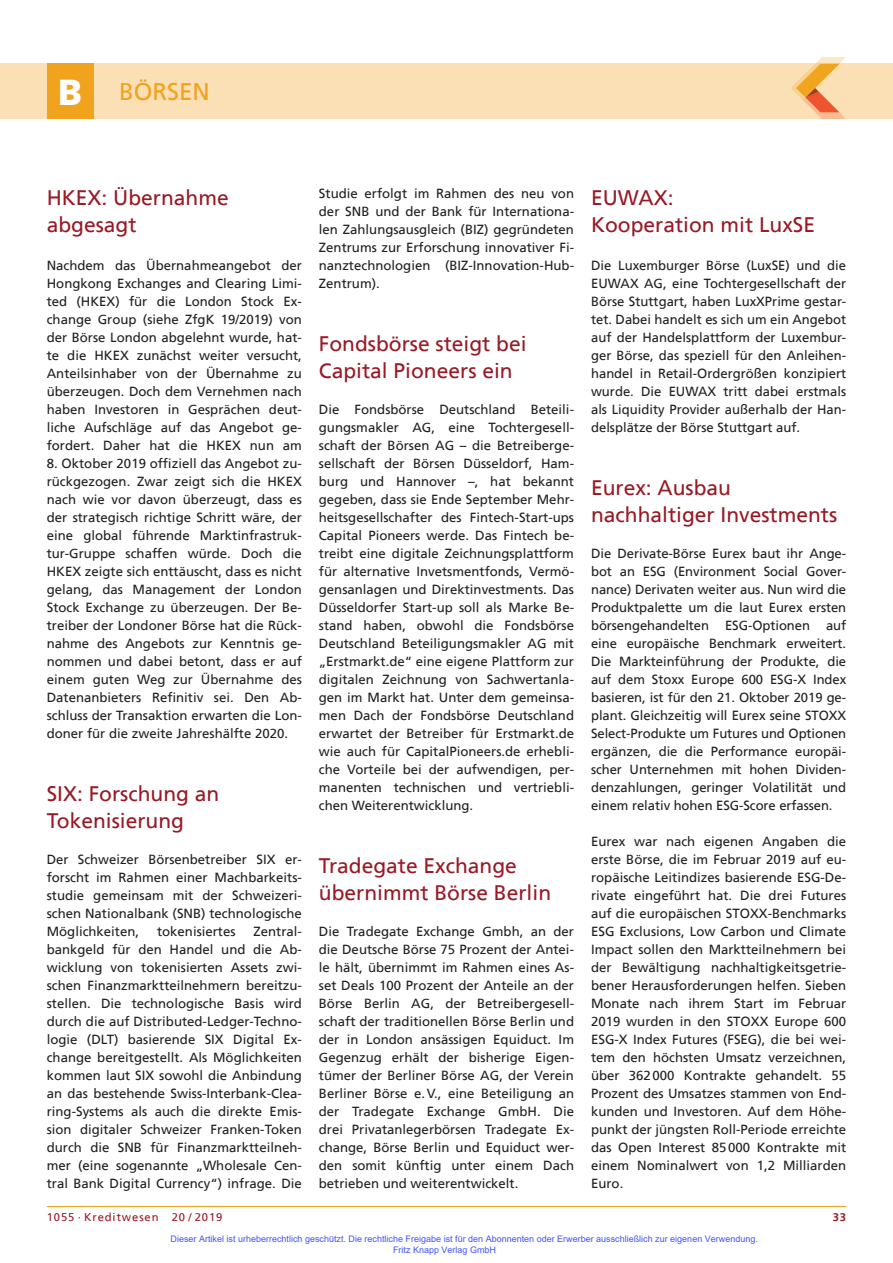
<style>
.page{position:relative;width:893px;height:1263px;background:#fff}
.page>*{position:absolute;margin:0;border:0;box-sizing:border-box;transform-origin:0 0}
.t1{font:24px "Frutiger";color:#f1a31e}
.t2{font:21px/27px "Frutiger";color:#981a26}
.t3{font:13.2px/18px "Frutiger";color:#231f20;text-align:justify}
.t4{font:11.25px "Frutiger";letter-spacing:.08em;color:#981a26}
.t5{font:700 11.25px "Frutiger";color:#981a26}
.t6{font:9px/10.8px "Arial";color:#4054ff}
.s1{font-weight:900;font-size:36px;color:#fff}
</style>
<div class="page">
<hr style="left:47px;top:1206px;width:799px;height:1px;background:#f1a31e">
<div style="left:0;top:64px;width:893px;height:55px;background:#fbdfb5"></div>
<svg style="left:791px;top:57px;width:55px;height:62px"></svg>
<div style="left:47px;top:64px;width:47px;height:55px;background:#f1a31e"></div>
<h1 class="t1" style="left:58px;top:81px;width:153px"><span class="s1">B</span> BÖRSEN</h1>
<h2 class="t2" style="left:47px;top:185px;width:184px">HKEX: Übernahme abgesagt</h2>
<p class="t3" style="left:47px;top:257px;width:257px">Nachdem das Übernahmeangebot der Hongkong Exchanges and Clearing Limi&shy;ted (HKEX) für die London Stock Ex&shy;change Group (siehe ZfgK 19/2019) von der Börse London abgelehnt wurde, hat&shy;te die HKEX zunächst weiter versucht, Anteilsinhaber von der Übernahme zu überzeugen. Doch dem Vernehmen nach haben Investoren in Gesprächen deut&shy;liche Aufschläge auf das Angebot ge&shy;fordert. Daher hat die HKEX nun am</p>
<p class="t3" style="left:47px;top:455px;width:257px">8. Oktober 2019 offiziell das Angebot zu&shy;rückgezogen. Zwar zeigt sich die HKEX nach wie vor davon überzeugt, dass es der strategisch richtige Schritt wäre, der eine global führende Marktinfrastruk&shy;tur-Gruppe schaffen würde. Doch die HKEX zeigte sich enttäuscht, dass es nicht gelang, das Management der London Stock Exchange zu überzeugen. Der Be&shy;treiber der Londoner Börse hat die Rück&shy;nahme des Angebots zur Kenntnis ge&shy;nommen und dabei betont, dass er auf einem guten Weg zur Übernahme des Datenanbieters Refinitiv sei. Den Ab&shy;schluss der Transaktion erwarten die Lon&shy;doner für die zweite Jahreshälfte 2020.</p>
<h2 class="t2" style="left:47px;top:781px;width:174px">SIX: Forschung an<br>Tokenisierung</h2>
<p class="t3" style="left:47px;top:851px;width:257px">Der Schweizer Börsenbetreiber SIX er&shy;forscht im Rahmen einer Machbarkeits&shy;studie gemeinsam mit der Schweizeri&shy;schen Nationalbank (SNB) technologische Möglichkeiten,</p>
<p class="t3" style="left:47px;top:923px;width:257px;text-indent:207px">Zentral&shy;bankgeld für den Handel und die Ab&shy;wicklung von tokenisierten Assets zwi&shy;schen Finanzmarktteilnehmern bereitzu&shy;stellen. Die technologische Basis wird durch die auf Distributed-Ledger-Techno&shy;logie (DLT) basierende SIX Digital Ex&shy;change bereitgestellt. Als Möglichkeiten kommen laut SIX sowohl die Anbindung an das bestehende Swiss-Interbank-Clea&shy;ring-Systems als auch die direkte Emis&shy;sion digitaler Schweizer Franken-Token durch die SNB für Finanzmarktteilneh&shy;mer (eine sogenannte „Wholesale Cen&shy;tral Bank Digital Currency“) infrage. Die</p>
<p class="t3" style="left:157px;top:923px;width:80px">tokenisiertes</p>
<p class="t3" style="left:319px;top:185px;width:257px;text-align:left">Studie erfolgt im Rahmen des neu von der SNB und der Bank für Internationa&shy;len Zahlungsausgleich (BIZ) gegründeten Zentrums zur Erforschung innovativer Fi&shy;nanztechnologien (BIZ-Innovation-Hub-- Zentrum).</p>
<h2 class="t2" style="left:319px;top:331px;width:209px">Fondsbörse steigt bei<br>Capital Pioneers ein</h2>
<p class="t3" style="left:319px;top:401px;width:257px">Die Fondsbörse Deutschland Beteili&shy;gungsmakler AG, eine Tochtergesell&shy;schaft der Börsen AG – die Betreiberge&shy;sellschaft der Börsen Düsseldorf, Ham&shy;burg und Hannover –, hat bekannt gegeben, dass sie Ende September Mehr&shy;heitsgesellschafter des Fintech-Start-ups Capital Pioneers werde. Das Fintech be&shy;treibt eine digitale Zeichnungsplattform für alternative Invetsmentfonds, Vermö&shy;gensanlagen und Direktinvestments. Das Düsseldorfer Start-up soll als Marke Be&shy;stand haben, obwohl die Fondsbörse Deutschland Beteiligungsmakler AG mit „Erstmarkt.de“ eine eigene Plattform zur digitalen Zeichnung von Sachwertanla&shy;gen im Markt hat. Unter dem gemeinsa&shy;men Dach der Fondsbörse Deutschland erwartet der Betreiber für Erstmarkt.de wie auch für CapitalPioneers.de erhebli&shy;che Vorteile bei der aufwendigen, per&shy;manenten technischen und vertriebli&shy;chen Weiterentwicklung.</p>
<h2 class="t2" style="left:319px;top:853px;width:234px">Tradegate Exchange übernimmt Börse Berlin</h2>
<p class="t3" style="left:319px;top:923px;width:257px">Die Tradegate Exchange Gmbh, an der die Deutsche Börse 75 Prozent der Antei&shy;le hält, übernimmt im Rahmen eines As&shy;set Deals 100 Prozent der Anteile an der Börse Berlin AG, der Betreibergesell&shy;schaft der traditionellen Börse Berlin und der in London ansässigen Equiduct. Im Gegenzug erhält der bisherige Eigen&shy;tümer der Berliner Börse AG, der Verein Berliner Börse e.V., eine Beteiligung an der Tradegate Exchange GmbH. Die drei Privatanlegerbörsen Tradegate Ex&shy;change, Börse Berlin und Equiduct wer&shy;den somit künftig unter einem Dach betrieben und weiterentwickelt.</p>
<h2 class="t2" style="left:591px;top:185px;width:226px">EUWAX:<br>Kooperation mit LuxSE</h2>
<p class="t3" style="left:591px;top:257px;width:257px">Die Luxemburger Börse (LuxSE) und die EUWAX AG, eine Tochtergesellschaft der Börse Stuttgart, haben LuxXPrime gestar&shy;tet. Dabei handelt es sich um ein Angebot auf der Handelsplattform der Luxembur&shy;ger Börse, das speziell für den Anleihen&shy;handel in Retail-Ordergrößen konzipiert wurde. Die EUWAX tritt dabei erstmals als Liquidity Provider außerhalb der Han&shy;delsplätze der Börse Stuttgart auf.</p>
<h2 class="t2" style="left:591px;top:475px;width:248px">Eurex: Ausbau nachhaltiger Investments</h2>
<p class="t3" style="left:591px;top:545px;width:257px">Die Derivate-Börse Eurex baut ihr Ange&shy;bot an ESG (Environment Social Gover&shy;nance) Derivaten weiter aus. Nun wird die Produktpalette um die laut Eurex ersten börsengehandelten ESG-Optionen auf eine europäische Benchmark erweitert.<br>Die Markteinführung der Produkte, die auf dem Stoxx Europe 600 ESG-X Index basieren, ist für den 21. Oktober 2019 ge&shy;plant. Gleichzeitig will Eurex seine STOXX Select-Produkte um Futures und Optionen ergänzen, die die Performance europäi&shy;scher Unternehmen mit hohen Dividen&shy;denzahlungen, geringer Volatilität und einem relativ hohen ESG-Score erfassen.</p>
<p class="t3" style="left:591px;top:833px;width:257px">Eurex war nach eigenen Angaben die erste Börse, die im Februar 2019 auf eu&shy;ropäische Leitindizes basierende ESG-De&shy;rivate eingeführt hat. Die drei Futures auf die europäischen STOXX-Benchmarks ESG Exclusions, Low Carbon und Climate Impact sollen den Marktteilnehmern bei der Bewältigung nachhaltigkeitsgetrie&shy;bener Herausforderungen helfen. Sieben Monate nach ihrem Start im Februar 2019 wurden in den STOXX Europe 600<br>ESG-X Index Futures (FSEG), die bei wei&shy;tem den höchsten Umsatz verzeichnen, über 362000 Kontrakte gehandelt. 55<br>Prozent des Umsatzes stammen von End&shy;kunden und Investoren. Auf dem Höhe&shy;punkt der jüngsten Roll-Periode erreichte das Open Interest 85000 Kontrakte mit einem Nominalwert von 1,2 Milliarden Euro.</p>
<p class="t4" style="left:47px;top:1211px;width:177px">1055 · Kreditwesen 20 / 2019</p>
<p class="t5" style="left:833px;top:1211px;width:15px">33</p>
<p class="t6" style="left:393px;top:1233px;width:366px;text-indent:-223px">Dieser Artikel ist urheberrechtlich geschützt. Die rechtliche Freigabe ist für den Abonnenten oder Erwerber ausschließlich zur eigenen Verwendung.<br>Fritz Knapp Verlag GmbH</p>
</div>
